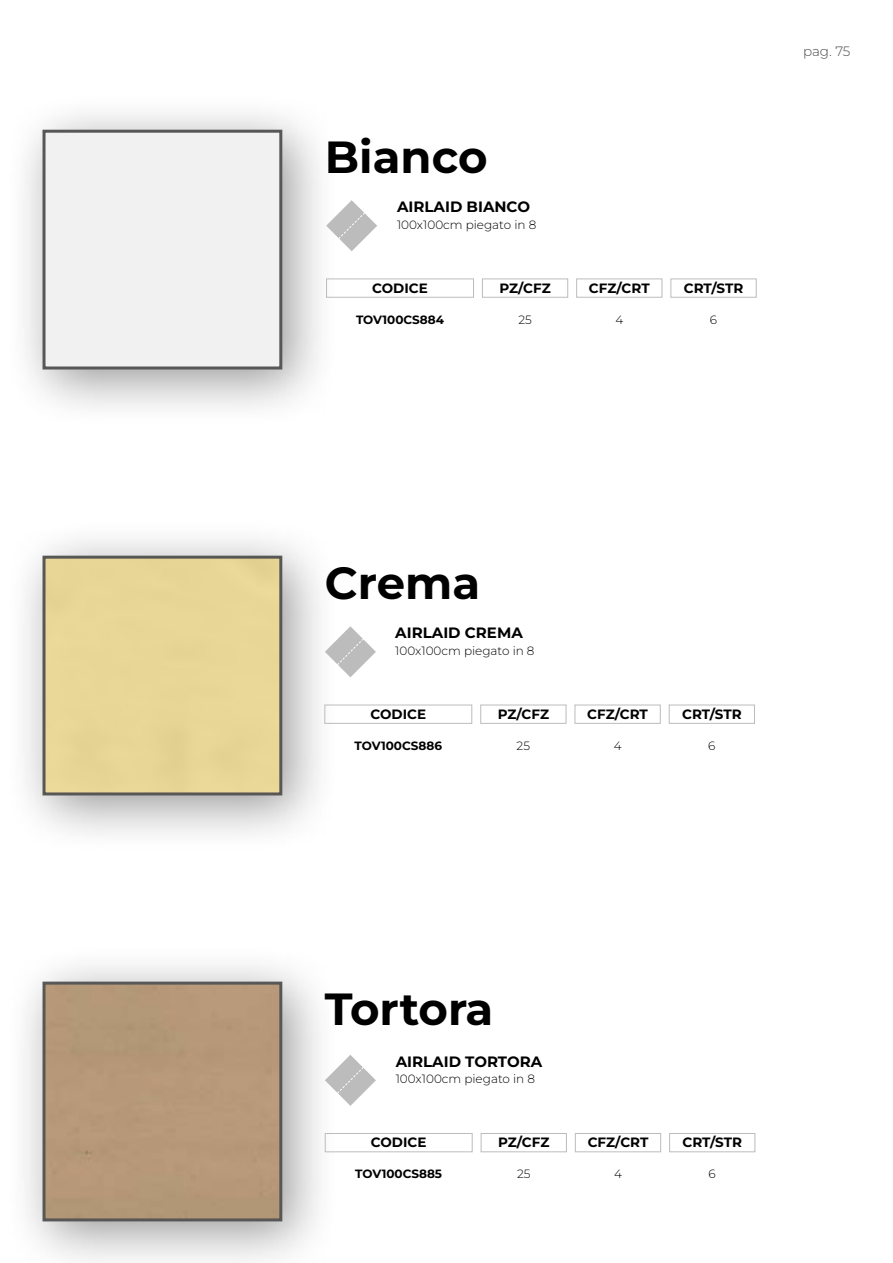
<style>
.page{position:relative;width:893px;height:1263px;background:#fff}
.page>*{position:absolute;margin:0;border:0;box-sizing:border-box;transform-origin:0 0}
.t1{font:700 45px "Montserrat";color:#000}
.t2{font:700 15px "Montserrat";color:#000}
.t3{font:700 13.5px "Montserrat";color:#000}
.t4{font:300 13.5px "Montserrat";color:#4a4a49}
.t5{font:300 12px "Montserrat";color:#000}
.t6{font:700 12px "Montserrat";color:#000}
</style>
<div class="page">
<div style="left:5px;top:93px;width:335px;height:334px;background:#000;opacity:.4"></div>
<svg style="left:41px;top:128px;width:243px;height:243px"></svg>
<div style="left:5px;top:519px;width:335px;height:334px;background:#000;opacity:.4"></div>
<svg style="left:41px;top:554px;width:243px;height:243px;background:#e0cf94"></svg>
<div style="left:5px;top:944px;width:335px;height:319px;background:#000;opacity:.4"></div>
<svg style="left:41px;top:980px;width:243px;height:243px;background:#b19679"></svg>
<div style="left:326px;top:279px;width:148px;height:19px;border:1px solid #bcbcbc"></div>
<div style="left:482px;top:279px;width:86px;height:19px;border:1px solid #bcbcbc"></div>
<div style="left:576px;top:279px;width:86px;height:19px;border:1px solid #bcbcbc"></div>
<div style="left:670px;top:279px;width:87px;height:19px;border:1px solid #bcbcbc"></div>
<div style="left:324px;top:705px;width:148px;height:19px;border:1px solid #bcbcbc"></div>
<div style="left:325px;top:1133px;width:148px;height:19px;border:1px solid #bcbcbc"></div>
<div style="left:480px;top:705px;width:86px;height:19px;border:1px solid #bcbcbc"></div>
<div style="left:481px;top:1133px;width:86px;height:19px;border:1px solid #bcbcbc"></div>
<div style="left:575px;top:705px;width:86px;height:19px;border:1px solid #bcbcbc"></div>
<div style="left:575px;top:1133px;width:86px;height:19px;border:1px solid #bcbcbc"></div>
<div style="left:669px;top:705px;width:86px;height:19px;border:1px solid #bcbcbc"></div>
<div style="left:669px;top:1133px;width:86px;height:19px;border:1px solid #bcbcbc"></div>
<svg style="left:326px;top:200px;width:51px;height:51px"></svg>
<svg style="left:325px;top:626px;width:51px;height:51px"></svg>
<svg style="left:325px;top:1055px;width:51px;height:51px"></svg>
<h1 class="t1" style="left:325px;top:130px;width:164px">Bianco</h1>
<p class="t2" style="left:397px;top:198px;width:135px">AIRLAID BIANCO</p>
<p class="t5" style="left:397px;top:217px;width:141px">100x100cm piegato in 8</p>
<p class="t3" style="left:372px;top:280px;width:57px">CODICE</p>
<p class="t3" style="left:499px;top:280px;width:53px">PZ/CFZ</p>
<p class="t3" style="left:589px;top:280px;width:62px">CFZ/CRT</p>
<p class="t3" style="left:684px;top:280px;width:61px">CRT/STR</p>
<p class="t6" style="left:356px;top:312px;width:89px">TOV100CS884</p>
<p class="t5" style="left:518px;top:312px;width:15px">25</p>
<p class="t5" style="left:615px;top:312px;width:9px">4</p>
<p class="t5" style="left:710px;top:312px;width:9px">6</p>
<p class="t4" style="left:803px;top:43px;width:49px">pag. 75</p>
<h1 class="t1" style="left:325px;top:556px;width:157px">Crema</h1>
<p class="t2" style="left:395px;top:624px;width:129px">AIRLAID CREMA</p>
<p class="t5" style="left:395px;top:643px;width:141px">100x100cm piegato in 8</p>
<p class="t3" style="left:370px;top:706px;width:57px">CODICE</p>
<p class="t6" style="left:355px;top:738px;width:89px">TOV100CS886</p>
<p class="t3" style="left:498px;top:706px;width:53px">PZ/CFZ</p>
<p class="t5" style="left:517px;top:738px;width:15px">25</p>
<p class="t3" style="left:587px;top:706px;width:62px">CFZ/CRT</p>
<p class="t5" style="left:614px;top:738px;width:9px">4</p>
<p class="t3" style="left:682px;top:706px;width:61px">CRT/STR</p>
<p class="t5" style="left:708px;top:738px;width:9px">6</p>
<h1 class="t1" style="left:325px;top:982px;width:170px">Tortora</h1>
<p class="t2" style="left:396px;top:1052px;width:148px">AIRLAID TORTORA</p>
<p class="t5" style="left:396px;top:1071px;width:141px">100x100cm piegato in 8</p>
<p class="t3" style="left:371px;top:1134px;width:57px">CODICE</p>
<p class="t6" style="left:355px;top:1167px;width:88px">TOV100CS885</p>
<p class="t3" style="left:498px;top:1134px;width:53px">PZ/CFZ</p>
<p class="t5" style="left:517px;top:1167px;width:15px">25</p>
<p class="t3" style="left:588px;top:1134px;width:62px">CFZ/CRT</p>
<p class="t5" style="left:614px;top:1167px;width:9px">4</p>
<p class="t3" style="left:682px;top:1134px;width:61px">CRT/STR</p>
<p class="t5" style="left:709px;top:1167px;width:9px">6</p>
</div>
